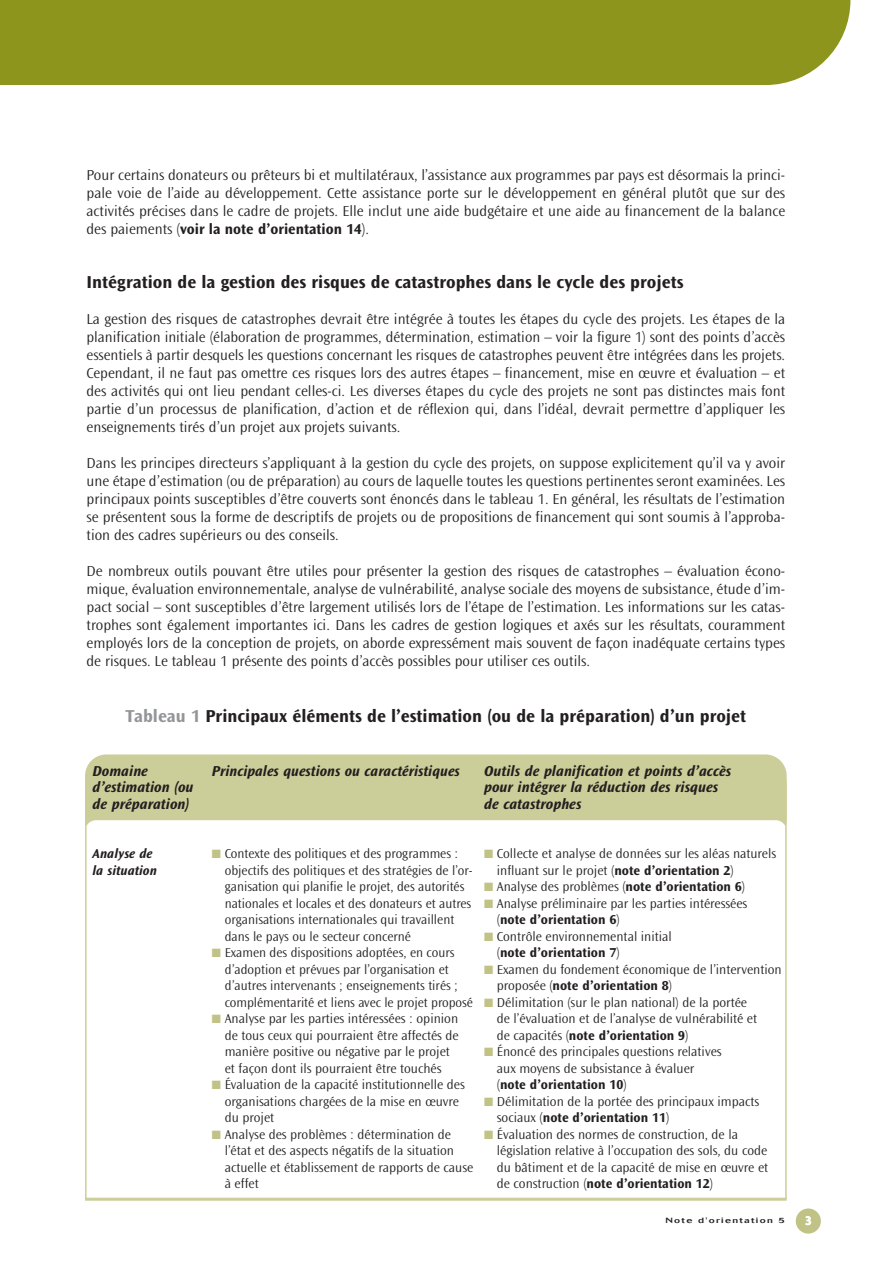
<style>
.page{position:relative;width:893px;height:1263px;background:#fff}
.page>*{position:absolute;margin:0;border:0;box-sizing:border-box;transform-origin:0 0}
.t1{font:700 18px "Ocean Sans";color:#231f20}
.t2{font:300 15px/18px "Ocean Sans";color:#231f20;text-align:justify}
.t3{font:italic 700 15px/16.5px "Ocean Sans";color:#231f20}
.t4{font:300 13.5px/16.5px "Ocean Sans";color:#231f20}
.t5{font:italic 700 13.5px/16.5px "Ocean Sans";color:#231f20}
.t6{font:600 12px "Ocean Sans";color:#fff}
.t7{font:500 7.5px "Cosmos";letter-spacing:.13em;color:#231f20;scale:1.33 1}
.s1{font-weight:700}
.s2{color:#939598}
.s3{color:#c0c385}
</style>
<div class="page">
<hr style="left:85px;top:1198px;width:702px;height:3px;background:#ccce99">
<div style="left:796px;top:1208px;width:25px;height:25px;background:#c0c385;border-radius:50%"></div>
<div style="left:0;top:0;width:850px;height:85px;background:#8d951d"></div>
<div style="left:85px;top:754px;width:702px;height:86px;background:#ccce99;border-radius:21px"></div>
<div style="left:85px;top:820px;width:702px;height:22px;background:#fff;border-radius:11px"></div>
<hr style="left:85px;top:780px;width:2px;height:419px;background:#ccce99">
<hr style="left:785px;top:780px;width:2px;height:419px;background:#ccce99">
<p class="t2" style="left:87px;top:167px;width:700px">Pour certains donateurs ou prêteurs bi et multilatéraux, l’assistance aux programmes par pays est désormais la princi&shy;pale voie de l’aide au développement. Cette assistance porte sur le développement en général plutôt que sur des activités précises dans le cadre de projets. Elle inclut une aide budgétaire et une aide au financement de la balance des paiements (<span class="s1">voir la note d’orientation 14</span>).</p>
<p class="t1" style="left:87px;top:275px;width:598px">Intégration de la gestion des risques de catastrophes dans le cycle des projets</p>
<p class="t2" style="left:87px;top:311px;width:700px">La gestion des risques de catastrophes devrait être intégrée à toutes les étapes du cycle des projets. Les étapes de la planification initiale (élaboration de programmes, détermination, estimation – voir la figure 1) sont des points d’accès essentiels à partir desquels les questions concernant les risques de catastrophes peuvent être intégrées dans les projets.<br>Cependant, il ne faut pas omettre ces risques lors des autres étapes – financement, mise en œuvre et évaluation – et des activités qui ont lieu pendant celles-ci. Les diverses étapes du cycle des projets ne sont pas distinctes mais font partie d’un processus de planification, d’action et de réflexion qui, dans l’idéal, devrait permettre d’appliquer les enseignements tirés d’un projet aux projets suivants.</p>
<p class="t2" style="left:87px;top:455px;width:700px">Dans les principes directeurs s’appliquant à la gestion du cycle des projets, on suppose explicitement qu’il va y avoir une étape d’estimation (ou de préparation) au cours de laquelle toutes les questions pertinentes seront examinées. Les principaux points susceptibles d’être couverts sont énoncés dans le tableau 1. En général, les résultats de l’estimation se présentent sous la forme de descriptifs de projets ou de propositions de financement qui sont soumis à l’approba&shy;tion des cadres supérieurs ou des conseils.</p>
<p class="t2" style="left:87px;top:563px;width:700px">De nombreux outils pouvant être utiles pour présenter la gestion des risques de catastrophes – évaluation écono&shy;mique, évaluation environnementale, analyse de vulnérabilité, analyse sociale des moyens de subsistance, étude d’im&shy;pact social – sont susceptibles d’être largement utilisés lors de l’étape de l’estimation. Les informations sur les catas&shy;trophes sont également importantes ici. Dans les cadres de gestion logiques et axés sur les résultats, couramment employés lors de la conception de projets, on aborde expressément mais souvent de façon inadéquate certains types de risques. Le tableau 1 présente des points d’accès possibles pour utiliser ces outils.</p>
<p class="t1" style="left:125px;top:708px;width:622px"><span class="s2">Tableau 1</span> Principaux éléments de l’estimation (ou de la préparation) d’un projet</p>
<p class="t3" style="left:93px;top:763px;width:103px">Domaine d’estimation (ou de préparation)</p>
<p class="t5" style="left:93px;top:846px;width:66px">Analyse de la situation</p>
<p class="t3" style="left:212px;top:763px;width:249px">Principales questions ou caractéristiques</p>
<p class="t4" style="left:225px;top:846px;width:249px;text-indent:-13px"><span class="s3">■</span> Contexte des politiques et des programmes : objectifs des politiques et des stratégies de l’or&shy;ganisation qui planifie le projet, des autorités nationales et locales et des donateurs et autres organisations internationales qui travaillent dans le pays ou le secteur concerné</p>
<p class="t4" style="left:225px;top:945px;width:250px;text-indent:-13px"><span class="s3">■</span> Examen des dispositions adoptées, en cours d’adoption et prévues par l’organisation et d’autres intervenants ; enseignements tirés ; complémentarité et liens avec le projet proposé</p>
<p class="t4" style="left:225px;top:1011px;width:236px;text-indent:-13px"><span class="s3">■</span> Analyse par les parties intéressées : opinion de tous ceux qui pourraient être affectés de manière positive ou négative par le projet et façon dont ils pourraient être touchés</p>
<p class="t4" style="left:225px;top:1077px;width:242px;text-indent:-13px"><span class="s3">■</span> Évaluation de la capacité institutionnelle des organisations chargées de la mise en œuvre du projet</p>
<p class="t4" style="left:225px;top:1127px;width:250px;text-indent:-13px"><span class="s3">■</span> Analyse des problèmes : détermination de l’état et des aspects négatifs de la situation actuelle et établissement de rapports de cause à effet</p>
<p class="t3" style="left:484px;top:763px;width:249px">Outils de planification et points d’accès pour intégrer la réduction des risques de catastrophes</p>
<p class="t4" style="left:497px;top:846px;width:281px;text-indent:-13px"><span class="s3">■</span> Collecte et analyse de données sur les aléas naturels influant sur le projet (<span class="s1">note d’orientation 2</span>)</p>
<p class="t4" style="left:484px;top:879px;width:263px"><span class="s3">■</span> Analyse des problèmes (<span class="s1">note d’orientation 6</span>)</p>
<p class="t4" style="left:497px;top:896px;width:252px;text-indent:-13px"><span class="s3">■</span> Analyse préliminaire par les parties intéressées (<span class="s1">note d’orientation 6</span>)</p>
<p class="t4" style="left:497px;top:929px;width:177px;text-indent:-13px"><span class="s3">■</span> Contrôle environnemental initial (<span class="s1">note d’orientation 7</span>)</p>
<p class="t4" style="left:497px;top:962px;width:286px;text-indent:-13px"><span class="s3">■</span> Examen du fondement économique de l’intervention proposée (<span class="s1">note d’orientation 8</span>)</p>
<p class="t4" style="left:497px;top:995px;width:262px;text-indent:-13px"><span class="s3">■</span> Délimitation (sur le plan national) de la portée de l’évaluation et de l’analyse de vulnérabilité et de capacités (<span class="s1">note d’orientation 9</span>)</p>
<p class="t4" style="left:497px;top:1044px;width:226px;text-indent:-13px"><span class="s3">■</span> Énoncé des principales questions relatives aux moyens de subsistance à évaluer (<span class="s1">note d’orientation 10</span>)</p>
<p class="t4" style="left:497px;top:1094px;width:264px;text-indent:-13px"><span class="s3">■</span> Délimitation de la portée des principaux impacts sociaux (<span class="s1">note d’orientation 11</span>)</p>
<p class="t4" style="left:497px;top:1127px;width:273px;text-indent:-13px"><span class="s3">■</span> Évaluation des normes de construction, de la législation relative à l’occupation des sols, du code du bâtiment et de la capacité de mise en œuvre et de construction (<span class="s1">note d’orientation 12</span>)</p>
<p class="t7" style="left:665px;top:1218px;width:91px">Note d'orientation 5</p>
<p class="t6" style="left:805px;top:1215px;width:8px">3</p>
</div>
